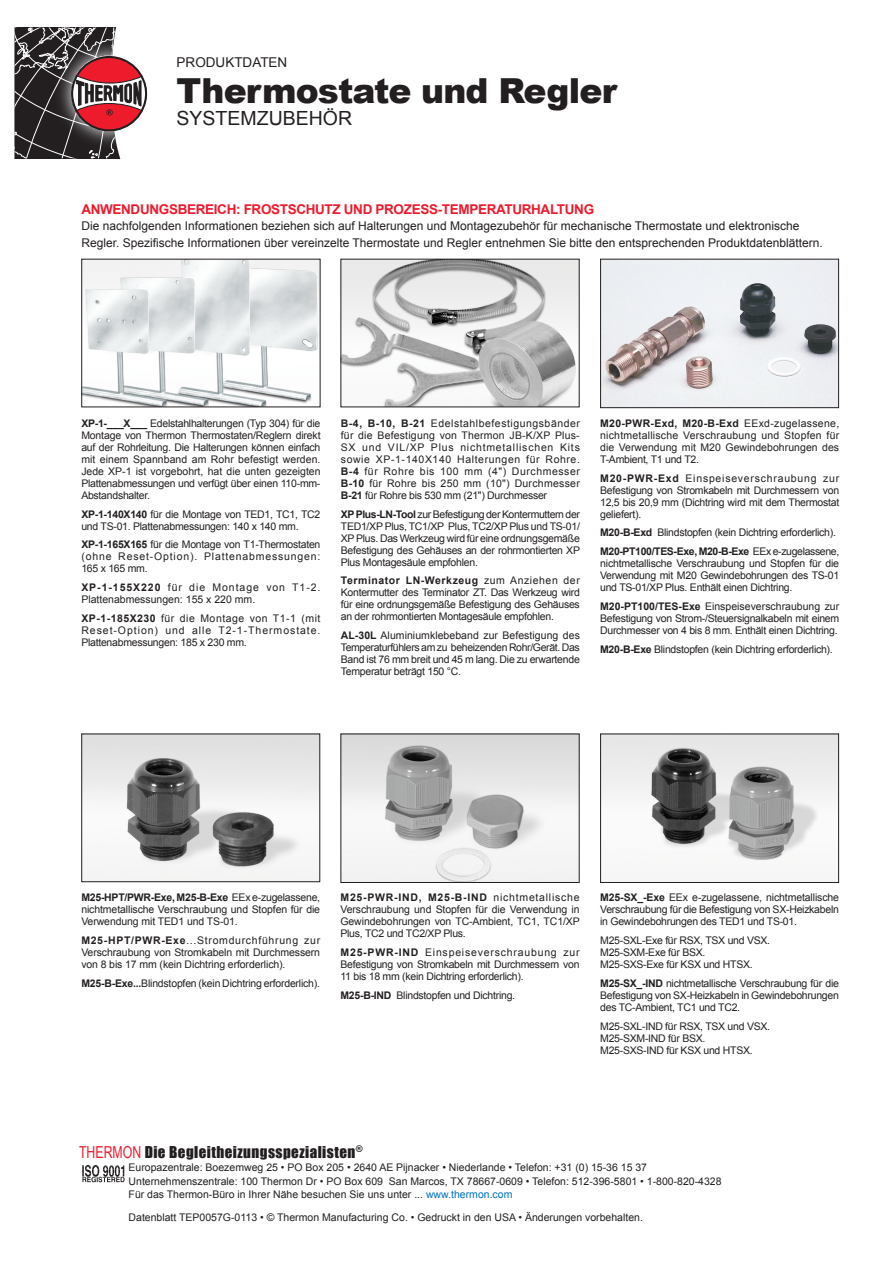
<style>
.page{position:relative;width:893px;height:1263px;background:#fff}
.page>*{position:absolute;margin:0;border:0;box-sizing:border-box;transform-origin:0 0}
.Header__Product_Name{font:900 34.5px "Arial";letter-spacing:-.025em;color:#231f20}
.Header__Product_Cate{font:19.5px "Arial";color:#231f20}
.Address__Phone__Form{font:15px "Impact";letter-spacing:.03em;color:#231f20}
.Body_Head{font:700 13.5px "Arial";letter-spacing:-.025em;color:#ee1b2d}
.Header__Product_Spec{font:13.5px "Arial";color:#231f20}
.Body_Text{font:12px/16.5px "Arial";color:#231f20}
._3_Column_Accessorie{font:10.5px/12px "Arial";letter-spacing:-.025em;color:#231f20;text-align:justify}
.Address__Phone__Form-2{font:10.5px/13.5px "Arial";color:#231f20}
._3_Column_Accessorie-2{font:10.5px/12px "Arial";color:#231f20}
.s1{font-weight:700}
.s2{font-family:"Arial Narrow";font-size:16.5px;color:#ee1b2d}
.s3{color:#0072bc}
</style>
<div class="page">
<svg style="left:14px;top:27px;width:133px;height:131px"></svg>
<div style="left:71px;top:56px;width:76px;height:75px;border:2px solid #231f20;border-radius:50%"></div>
<svg style="left:82px;top:1165px;width:43px;height:17px"></svg>
<img style="left:83px;top:736px;width:235px;height:144px">
<div style="left:81px;top:734px;width:239px;height:148px;border:1px solid #231f20"></div>
<img style="left:342px;top:736px;width:236px;height:145px">
<div style="left:340px;top:734px;width:240px;height:149px;border:1px solid #231f20"></div>
<img style="left:602px;top:736px;width:235px;height:124px">
<div style="left:600px;top:734px;width:239px;height:149px;border:1px solid #231f20"></div>
<img style="left:342px;top:261px;width:236px;height:144px">
<img style="left:83px;top:261px;width:235px;height:144px">
<img style="left:602px;top:261px;width:235px;height:145px">
<div style="left:600px;top:259px;width:239px;height:149px;border:1px solid #231f20"></div>
<p class="Header__Product_Spec" style="left:177px;top:53px;width:112px">PRODUKTDATEN</p>
<p class="Header__Product_Name" style="left:177px;top:65px;width:442px">Thermostate und Regler</p>
<p class="Header__Product_Cate" style="left:177px;top:106px;width:177px">SYSTEMZUBEHÖR</p>
<p class="Body_Head" style="left:81px;top:200px;width:514px">ANWENDUNGSBEREICH: FROSTSCHUTZ UND PROZESS-TEMPERATURHALTUNG</p>
<p class="Body_Text" style="left:81px;top:218px;width:743px">Die nachfolgenden Informationen beziehen sich auf Halterungen und Montagezubehör für mechanische Thermostate und elektronische<br>Regler. Spezifische Informationen über vereinzelte Thermostate und Regler entnehmen Sie bitte den entsprechenden Produktdatenblättern.</p>
<p class="_3_Column_Accessorie" style="left:81px;top:417px;width:241px"><span class="s1">XP-1-___X___</span> Edelstahlhalterungen (Typ 304) für die Montage von Thermon Thermostaten/Reglern direkt auf der Rohrleitung. Die Halterungen können einfach mit einem Spannband am Rohr befestigt werden.<br>Jede XP-1 ist vorgebohrt, hat die unten gezeigten Plattenabmessungen und verfügt über einen 110-mm-Abstandshalter.</p>
<p class="_3_Column_Accessorie" style="left:81px;top:508px;width:241px"><span class="s1">XP-1-140X140</span> für die Montage von TED1, TC1, TC2 und TS-01. Plattenabmessungen: 140 x 140 mm.</p>
<p class="_3_Column_Accessorie" style="left:81px;top:539px;width:241px"><span class="s1">XP-1-165X165</span> für die Montage von T1-Thermostaten (ohne Reset-Option). Plattenabmessungen:<br>165 x 165 mm.</p>
<p class="_3_Column_Accessorie-2" style="left:81px;top:581px;width:241px"><span class="s1">XP-1-155X220</span> für die Montage von T1-2.<br>Plattenabmessungen: 155 x 220 mm.</p>
<p class="_3_Column_Accessorie" style="left:81px;top:612px;width:241px"><span class="s1">XP-1-185X230</span> für die Montage von T1-1 (mit Reset-Option) und alle T2-1-Thermostate.<br>Plattenabmessungen: 185 x 230 mm.</p>
<p class="_3_Column_Accessorie" style="left:341px;top:417px;width:241px"><span class="s1">B-4, B-10, B-21</span> Edelstahlbefestigungsbänder für die Befestigung von Thermon JB-K/XP Plus-SX und VIL/XP Plus nichtmetallischen Kits sowie XP-1-140X140 Halterungen für Rohre.<br><span class="s1">B-4</span> für Rohre bis 100 mm (4") Durchmesser <span class="s1">B-10</span> für Rohre bis 250 mm (10") Durchmesser <span class="s1">B-21</span> für Rohre bis 530 mm (21") Durchmesser</p>
<p class="_3_Column_Accessorie" style="left:341px;top:508px;width:241px"><span class="s1">XP Plus-LN-Tool</span> zur Befestigung der Kontermuttern der TED1/XP Plus, TC1/XP Plus, TC2/XP Plus und TS-01/ XP Plus. Das Werkzeug wird für eine ordnungsgemäße Befestigung des Gehäuses an der rohrmontierten XP Plus Montagesäule empfohlen.</p>
<p class="_3_Column_Accessorie" style="left:341px;top:575px;width:241px"><span class="s1">Terminator LN-Werkzeug</span> zum Anziehen der Kontermutter des Terminator ZT. Das Werkzeug wird für eine ordnungsgemäße Befestigung des Gehäuses an der rohrmontierten Montagesäule empfohlen.</p>
<p class="_3_Column_Accessorie" style="left:341px;top:629px;width:241px"><span class="s1">AL-30L</span> Aluminiumklebeband zur Befestigung des Temperaturfühlers am zu beheizenden Rohr/Gerät. Das Band ist 76 mm breit und 45 m lang. Die zu erwartende Temperatur beträgt 150 °C.</p>
<p class="_3_Column_Accessorie" style="left:600px;top:417px;width:241px"><span class="s1">M20-PWR-Exd, M20-B-Exd</span> EExd-zugelassene, nichtmetallische Verschraubung und Stopfen für die Verwendung mit M20 Gewindebohrungen des T-Ambient, T1 und T2.</p>
<p class="_3_Column_Accessorie" style="left:600px;top:472px;width:241px"><span class="s1">M20-PWR-Exd</span> Einspeiseverschraubung zur Befestigung von Stromkabeln mit Durchmessern von 12,5 bis 20,9 mm (Dichtring wird mit dem Thermostat geliefert).</p>
<p class="_3_Column_Accessorie" style="left:600px;top:527px;width:237px"><span class="s1">M20-B-Exd</span> Blindstopfen (kein Dichtring erforderlich).</p>
<p class="_3_Column_Accessorie" style="left:600px;top:545px;width:241px"><span class="s1">M20-PT100/TES-Exe, M20-B-Exe</span> EEx e-zugelassene, nichtmetallische Verschraubung und Stopfen für die Verwendung mit M20 Gewindebohrungen des TS-01 und TS-01/XP Plus. Enthält einen Dichtring.</p>
<p class="_3_Column_Accessorie" style="left:600px;top:600px;width:241px"><span class="s1">M20-PT100/TES-Exe</span> Einspeiseverschraubung zur Befestigung von Strom-/Steuersignalkabeln mit einem Durchmesser von 4 bis 8 mm. Enthält einen Dichtring.</p>
<p class="_3_Column_Accessorie" style="left:600px;top:643px;width:234px"><span class="s1">M20-B-Exe</span> Blindstopfen (kein Dichtring erforderlich).</p>
<p class="_3_Column_Accessorie" style="left:81px;top:892px;width:240px"><span class="s1">M25-HPT/PWR-Exe, M25-B-Exe</span> EEx e-zugelassene, nichtmetallische Verschraubung und Stopfen für die Verwendung mit TED1 und TS-01.</p>
<p class="_3_Column_Accessorie" style="left:81px;top:934px;width:240px"><span class="s1">M25-HPT/PWR-Exe</span>...Stromdurchführung zur Verschraubung von Stromkabeln mit Durchmessern von 8 bis 17 mm (kein Dichtring erforderlich).</p>
<p class="_3_Column_Accessorie" style="left:81px;top:977px;width:240px"><span class="s1">M25-B-Exe...</span>Blindstopfen (kein Dichtring erforderlich).</p>
<p class="_3_Column_Accessorie" style="left:340px;top:892px;width:241px"><span class="s1">M25-PWR-IND, M25-B-IND</span> nichtmetallische Verschraubung und Stopfen für die Verwendung in Gewindebohrungen von TC-Ambient, TC1, TC1/XP Plus, TC2 und TC2/XP Plus.</p>
<p class="_3_Column_Accessorie" style="left:340px;top:946px;width:241px"><span class="s1">M25-PWR-IND</span> Einspeiseverschraubung zur Befestigung von Stromkabeln mit Durchmessern von 11 bis 18 mm (kein Dichtring erforderlich).</p>
<p class="_3_Column_Accessorie" style="left:340px;top:989px;width:176px"><span class="s1">M25-B-IND</span> Blindstopfen und Dichtring.</p>
<p class="_3_Column_Accessorie" style="left:600px;top:892px;width:240px"><span class="s1">M25-SX_-Exe</span> EEx e-zugelassene, nichtmetallische Verschraubung für die Befestigung von SX-Heizkabeln in Gewindebohrungen des TED1 und TS-01.</p>
<p class="_3_Column_Accessorie" style="left:600px;top:934px;width:171px">M25-SXL-Exe für RSX, TSX und VSX.</p>
<p class="_3_Column_Accessorie" style="left:600px;top:946px;width:107px">M25-SXM-Exe für BSX.</p>
<p class="_3_Column_Accessorie" style="left:600px;top:958px;width:154px">M25-SXS-Exe für KSX und HTSX.</p>
<p class="_3_Column_Accessorie" style="left:600px;top:977px;width:240px"><span class="s1">M25-SX_-IND</span> nichtmetallische Verschraubung für die Befestigung von SX-Heizkabeln in Gewindebohrungen des TC-Ambient, TC1 und TC2.</p>
<p class="_3_Column_Accessorie" style="left:600px;top:1020px;width:171px">M25-SXL-IND für RSX, TSX und VSX.</p>
<p class="_3_Column_Accessorie" style="left:600px;top:1032px;width:107px">M25-SXM-IND für BSX.</p>
<p class="_3_Column_Accessorie" style="left:600px;top:1044px;width:154px">M25-SXS-IND für KSX und HTSX.</p>
<p class="Address__Phone__Form" style="left:79px;top:1140px;width:285px"><span class="s2">THERMON</span> Die Begleitheizungsspezialisten<sup>®</sup></p>
<p class="Address__Phone__Form-2" style="left:129px;top:1161px;width:594px">Europazentrale: Boezemweg 25 • PO Box 205 • 2640 AE Pijnacker • Niederlande • Telefon: +31 (0) 15-36 15 37<br>Unternehmenszentrale: 100 Thermon Dr • PO Box 609 San Marcos, TX 78667-0609 • Telefon: 512-396-5801 • 1-800-820-4328<br>Für das Thermon-Büro in Ihrer Nähe besuchen Sie uns unter ... <span class="s3">www.thermon.com</span></p>
<p class="Address__Phone__Form-2" style="left:129px;top:1210px;width:516px">Datenblatt TEP0057G-0113 • © Thermon Manufacturing Co. • Gedruckt in den USA • Änderungen vorbehalten.</p>
</div>
